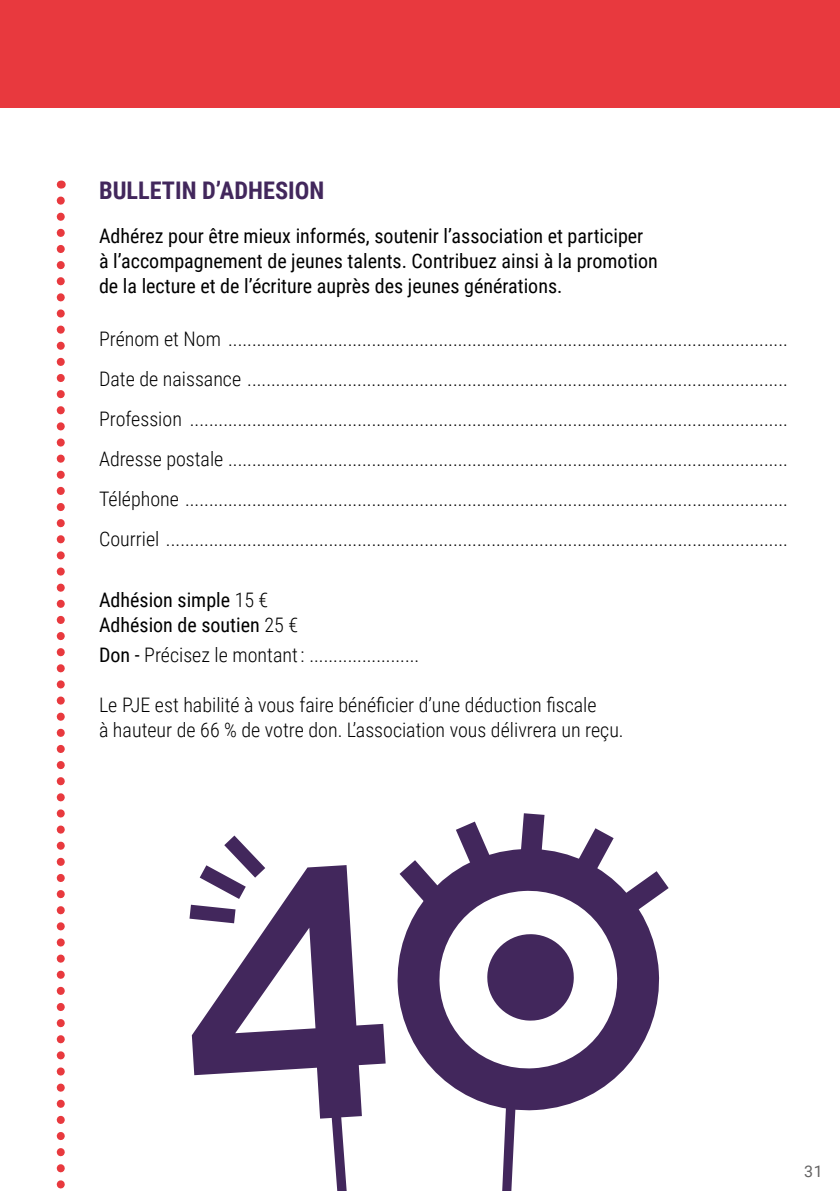
<style>
.page{position:relative;width:840px;height:1191px;background:#fff}
.page>*{position:absolute;margin:0;border:0;box-sizing:border-box;transform-origin:0 0}
.t1{font:700 24.2px "Roboto Condensed";color:#42275c}
.t2{font:300 20px/25px "Roboto Condensed";color:#000}
.t3{font:20px/25px "Roboto Condensed";color:#000}
.GRAND_ARTICLE___Surtitre{font:16px "Roboto";color:#646363}
.s1{font-weight:300}
.s2{font-weight:400}
</style>
<div class="page">
<svg style="left:57px;top:200px;width:8px;height:989px"></svg>
<div style="left:0;top:0;width:839px;height:108px;background:#e8393e"></div>
<svg style="left:192px;top:849px;width:468px;height:269px"></svg>
<svg style="left:485px;top:932px;width:90px;height:90px"></svg>
<svg style="left:399px;top:860px;width:44px;height:46px"></svg>
<svg style="left:455px;top:821px;width:36px;height:48px"></svg>
<svg style="left:520px;top:813px;width:24px;height:44px"></svg>
<svg style="left:574px;top:828px;width:39px;height:48px"></svg>
<svg style="left:621px;top:871px;width:47px;height:42px"></svg>
<svg style="left:502px;top:1105px;width:13px;height:86px"></svg>
<svg style="left:330px;top:1099px;width:16px;height:92px"></svg>
<svg style="left:189px;top:835px;width:76px;height:88px"></svg>
<p class="t1" style="left:99px;top:173px;width:227px">BULLETIN D’ADHESION</p>
<p class="t3" style="left:99px;top:223px;width:560px">Adhérez pour être mieux informés, soutenir l’association et participer à l’accompagnement de jeunes talents. Contribuez ainsi à la promotion de la lecture et de l’écriture auprès des jeunes générations.</p>
<p class="t2" style="left:99px;top:325px;width:690px">Prénom et Nom .....................................................................................................................</p>
<p class="t2" style="left:99px;top:365px;width:690px">Date de naissance .................................................................................................................</p>
<p class="t2" style="left:99px;top:405px;width:690px">Profession .............................................................................................................................</p>
<p class="t2" style="left:99px;top:445px;width:690px">Adresse postale .....................................................................................................................</p>
<p class="t2" style="left:99px;top:485px;width:690px">Téléphone ..............................................................................................................................</p>
<p class="t2" style="left:99px;top:525px;width:690px">Courriel ..................................................................................................................................</p>
<p class="t3" style="left:99px;top:586px;width:171px">Adhésion simple <span class="s1">15 €</span></p>
<p class="t3" style="left:99px;top:611px;width:200px">Adhésion de soutien <span class="s1">25 €</span></p>
<p class="t2" style="left:99px;top:641px;width:322px"><span class="s2">Don -</span> Précisez le montant : .......................</p>
<p class="t2" style="left:99px;top:691px;width:526px">Le PJE est habilité à vous faire bénéficier d’une déduction fiscale<br>à hauteur de 66 % de votre don. L’association vous délivrera un reçu.</p>
<p class="GRAND_ARTICLE___Surtitre" style="left:803px;top:1159px;width:20px">31</p>
</div>
